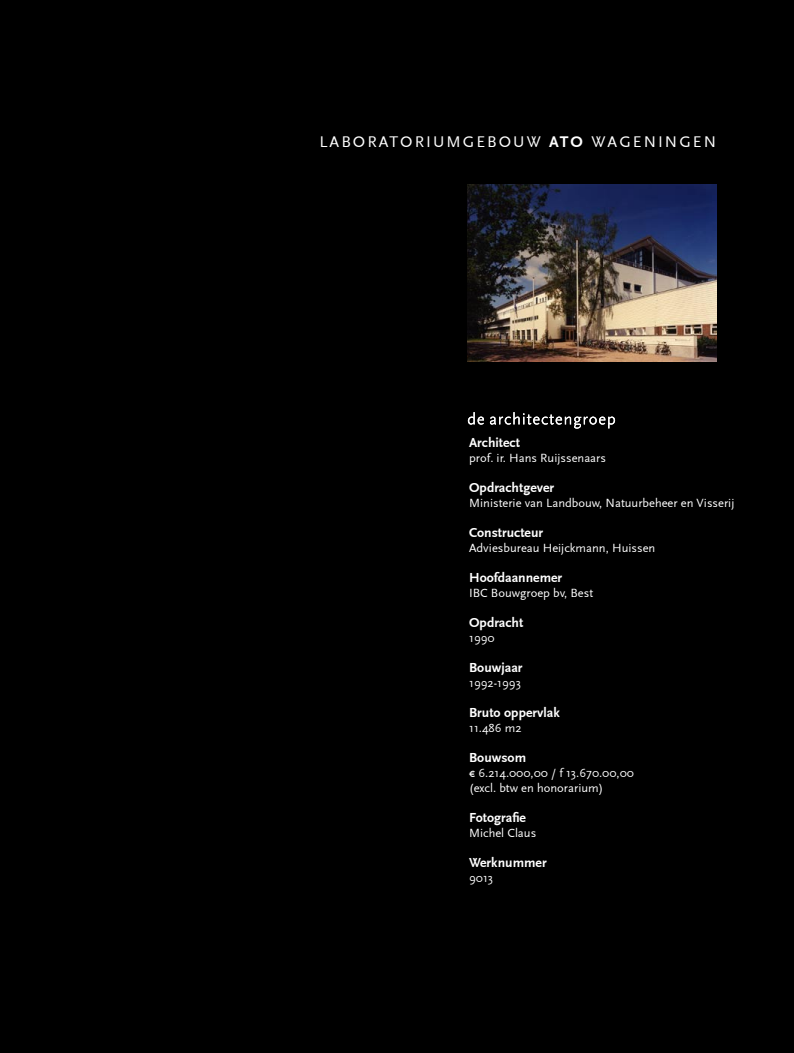
<style>
.page{position:relative;width:794px;height:1053px;background:#fff}
.page>*{position:absolute;margin:0;border:0;box-sizing:border-box;transform-origin:0 0}
.t1{font:16.25px "Scala Sans";letter-spacing:.125em;color:#fff}
.t2{font:700 13.75px "Scala Sans";color:#fff}
.t3{font:12.5px/15px "Scala Sans";color:#fff}
.s1{font-weight:700}
</style>
<div class="page">
<div style="left:0;top:0;width:794px;height:1052px;background:#000"></div>
<img style="left:468px;top:184px;width:248px;height:177px">
<svg style="left:468px;top:412px;width:16px;height:12px"></svg>
<svg style="left:490px;top:412px;width:125px;height:16px"></svg>
<h1 class="t1" style="left:319px;top:133px;width:398px">LABORATORIUMGEBOUW <span class="s1">ATO</span> WAGENINGEN</h1>
<p class="t2" style="left:469px;top:435px;width:52px">Architect</p>
<p class="t3" style="left:469px;top:450px;width:138px">prof. ir. Hans Ruijssenaars</p>
<p class="t2" style="left:469px;top:480px;width:87px">Opdrachtgever</p>
<p class="t3" style="left:469px;top:495px;width:267px">Ministerie van Landbouw, Natuurbeheer en Visserij</p>
<p class="t2" style="left:469px;top:525px;width:76px">Constructeur</p>
<p class="t3" style="left:469px;top:540px;width:188px">Adviesbureau Heijckmann, Huissen</p>
<p class="t2" style="left:469px;top:570px;width:95px">Hoofdaannemer</p>
<p class="t3" style="left:469px;top:585px;width:126px">IBC Bouwgroep bv, Best</p>
<p class="t2" style="left:469px;top:615px;width:56px">Opdracht</p>
<p class="t3" style="left:469px;top:630px;width:27px">1990</p>
<p class="t2" style="left:469px;top:660px;width:55px">Bouwjaar</p>
<p class="t3" style="left:469px;top:675px;width:53px">1992-1993</p>
<p class="t2" style="left:469px;top:705px;width:92px">Bruto oppervlak</p>
<p class="t3" style="left:469px;top:720px;width:54px">11.486 m2</p>
<p class="t2" style="left:469px;top:750px;width:59px">Bouwsom</p>
<p class="t3" style="left:469px;top:765px;width:166px;text-indent:9px">6.214.000,00 / f 13.670.00,00 (excl. btw en honorarium)</p>
<p class="t2" style="left:469px;top:810px;width:58px">Fotografie</p>
<p class="t3" style="left:469px;top:825px;width:69px">Michel Claus</p>
<p class="t2" style="left:469px;top:855px;width:79px">Werknummer</p>
<p class="t3" style="left:469px;top:870px;width:26px">9013</p>
</div>
